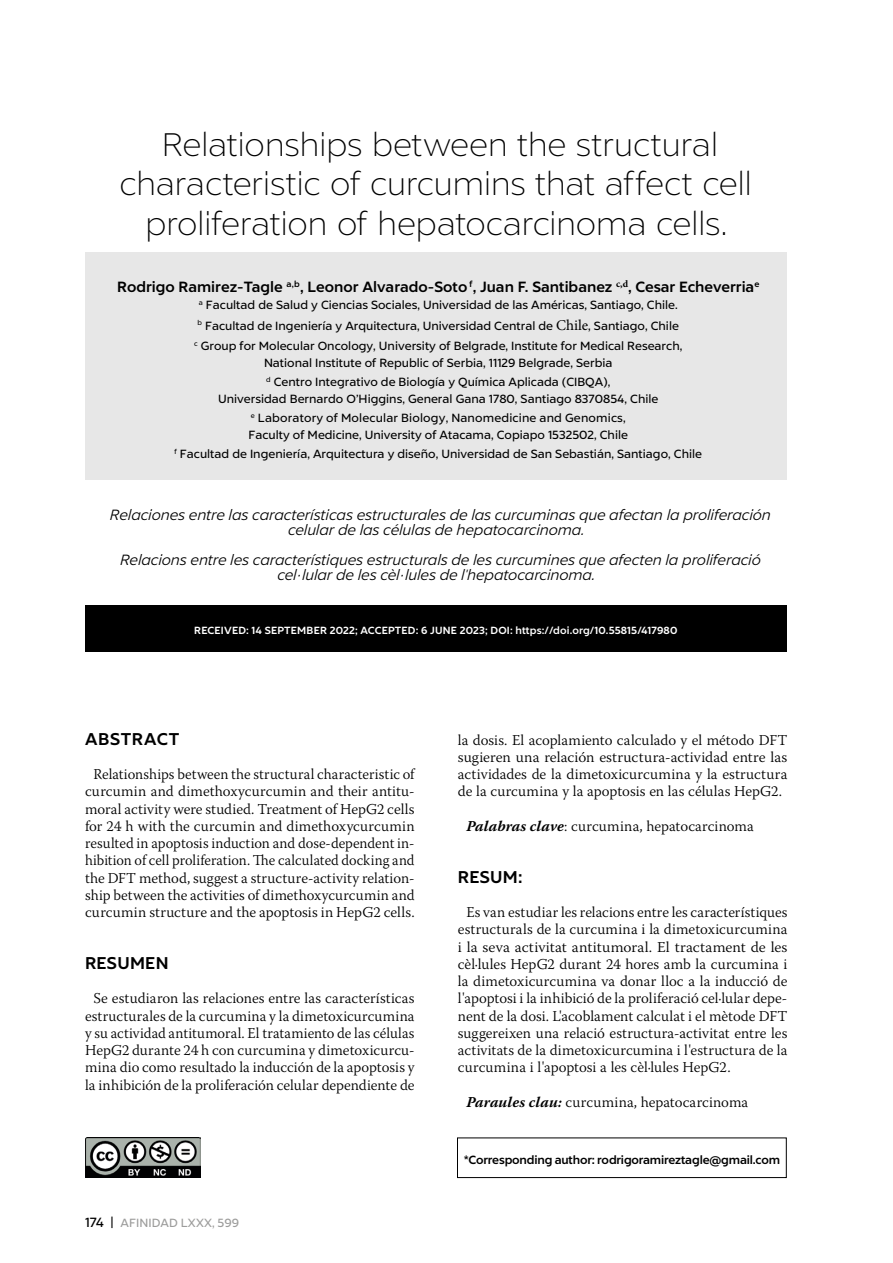
<style>
.page{position:relative;width:893px;height:1263px;background:#fff}
.page>*{position:absolute;margin:0;border:0;box-sizing:border-box;transform-origin:0 0}
.t1{font:300 33px/39.6px "Liszt FY";letter-spacing:-.015em;color:#000;text-align:center}
.t2{font:700 17.25px "Liszt FY";letter-spacing:.015em;color:#000}
.t3{font:700 17.25px "Liszt FY";letter-spacing:.035em;color:#000}
.t4{font:300 15px/17.2px "Warnock Pro";letter-spacing:.01em;color:#000;text-align:center}
.t5{font:italic 15px/15px "Liszt FY";color:#000;text-align:center}
.t6{font:700 15px "Liszt FY";color:#000}
.t7{font:12px/18.1px "Liszt FY";color:#000;text-align:center}
.t8{font:700 12px "Liszt FY";letter-spacing:-.015em;color:#000}
.t9{font:12px "Liszt FY";letter-spacing:.01em;color:#9d9d9c}
.t10{font:700 10.5px "Liszt FY";letter-spacing:.01em;color:#fff}
.s1{font-family:"Minion Pro";font-size:15px}
.s2{font-size:13.5px;color:#000}
.s3{font-weight:700;font-style:italic}
</style>
<div class="page">
<div style="left:457px;top:1137px;width:330px;height:41px;border:1px solid #000"></div>
<div style="left:85px;top:252px;width:702px;height:228px;background:#e7e7e7"></div>
<div style="left:85px;top:605px;width:702px;height:47px;background:#000"></div>
<img style="left:85px;top:1137px;width:115px;height:41px">
<h1 class="t1" style="left:120px;top:124px;width:634px">Relationships between the structural characteristic of curcumins that affect cell proliferation of hepatocarcinoma cells.</h1>
<p class="t6" style="left:117px;top:278px;width:644px">Rodrigo Ramirez-Tagle <sup>a,b</sup>, Leonor Alvarado-Soto <sup>f</sup>, Juan F. Santibanez <sup>c,d</sup>, Cesar Echeverria<sup>e</sup></p>
<p class="t7" style="left:194px;top:295px;width:490px;line-height:20.2px"><sup>a</sup> Facultad de Salud y Ciencias Sociales, Universidad de las Américas, Santiago, Chile.<br><sup>b</sup> Facultad de Ingeniería y Arquitectura, Universidad Central de <span class="s1">Chile</span>, Santiago, Chile<br><sup>c</sup> Group for Molecular Oncology, University of Belgrade, Institute for Medical Research,</p>
<p class="t7" style="left:174px;top:354px;width:529px">National Institute of Republic of Serbia, 11129 Belgrade, Serbia<br><sup>d</sup> Centro Integrativo de Biología y Química Aplicada (CIBQA),<br>Universidad Bernardo O’Higgins, General Gana 1780, Santiago 8370854, Chile<br><sup>e</sup> Laboratory of Molecular Biology, Nanomedicine and Genomics,<br>Faculty of Medicine, University of Atacama, Copiapo 1532502, Chile<br><sup>f</sup> Facultad de Ingeniería, Arquitectura y diseño, Universidad de San Sebastián, Santiago, Chile</p>
<p class="t5" style="left:110px;top:507px;width:662px">Relaciones entre las características estructurales de las curcuminas que afectan la proliferación celular de las células de hepatocarcinoma.</p>
<p class="t5" style="left:120px;top:552px;width:642px">Relacions entre les característiques estructurals de les curcumines que afecten la proliferació cel·lular de les cèl·lules de l'hepatocarcinoma.</p>
<p class="t10" style="left:194px;top:624px;width:485px">RECEIVED: 14 SEPTEMBER 2022; ACCEPTED: 6 JUNE 2023; DOI: https://doi.org/10.55815/417980</p>
<p class="t3" style="left:85px;top:728px;width:96px">ABSTRACT</p>
<p class="t4" style="left:85px;top:765px;width:331px">Relationships between the structural characteristic of curcumin and dimethoxycurcumin and their antitu&shy;moral activity were studied. Treatment of HepG2 cells for 24 h with the curcumin and dimethoxycurcumin resulted in apoptosis induction and dose-dependent in&shy;hibition of cell proliferation. The calculated docking and the DFT method, suggest a structure-activity relation&shy;ship between the activities of dimethoxycurcumin and curcumin structure and the apoptosis in HepG2 cells.</p>
<p class="t2" style="left:85px;top:952px;width:85px">RESUMEN</p>
<p class="t4" style="left:85px;top:989px;width:331px">Se estudiaron las relaciones entre las características estructurales de la curcumina y la dimetoxicurcumina y su actividad antitumoral. El tratamiento de las células HepG2 durante 24 h con curcumina y dimetoxicurcu&shy;mina dio como resultado la inducción de la apoptosis y la inhibición de la proliferación celular dependiente de</p>
<p class="t9" style="left:85px;top:1216px;width:156px"><span class="s2">174 |</span> AFINIDAD LXXX, 599</p>
<p class="t4" style="left:458px;top:731px;width:331px;text-align:justify">la dosis. El acoplamiento calculado y el método DFT sugieren una relación estructura-actividad entre las actividades de la dimetoxicurcumina y la estructura de la curcumina y la apoptosis en las células HepG2.</p>
<p class="t4" style="left:466px;top:817px;width:289px"><span class="s3">Palabras clave</span>: curcumina, hepatocarcinoma</p>
<p class="t2" style="left:458px;top:866px;width:66px">RESUM:</p>
<p class="t4" style="left:458px;top:903px;width:331px;text-align:justify;text-indent:9px">Es van estudiar les relacions entre les característiques estructurals de la curcumina i la dimetoxicurcumina i la seva activitat antitumoral. El tractament de les cèl·lules HepG2 durant 24 hores amb la curcumina i la dimetoxicurcumina va donar lloc a la inducció de l'apoptosi i la inhibició de la proliferació cel·lular depe&shy;nent de la dosi. L'acoblament calculat i el mètode DFT suggereixen una relació estructura-activitat entre les activitats de la dimetoxicurcumina i l'estructura de la curcumina i l'apoptosi a les cèl·lules HepG2.</p>
<p class="t4" style="left:466px;top:1093px;width:283px"><span class="s3">Paraules clau:</span> curcumina, hepatocarcinoma</p>
<p class="t8" style="left:464px;top:1152px;width:318px">*Corresponding author: rodrigoramireztagle@gmail.com</p>
</div>
